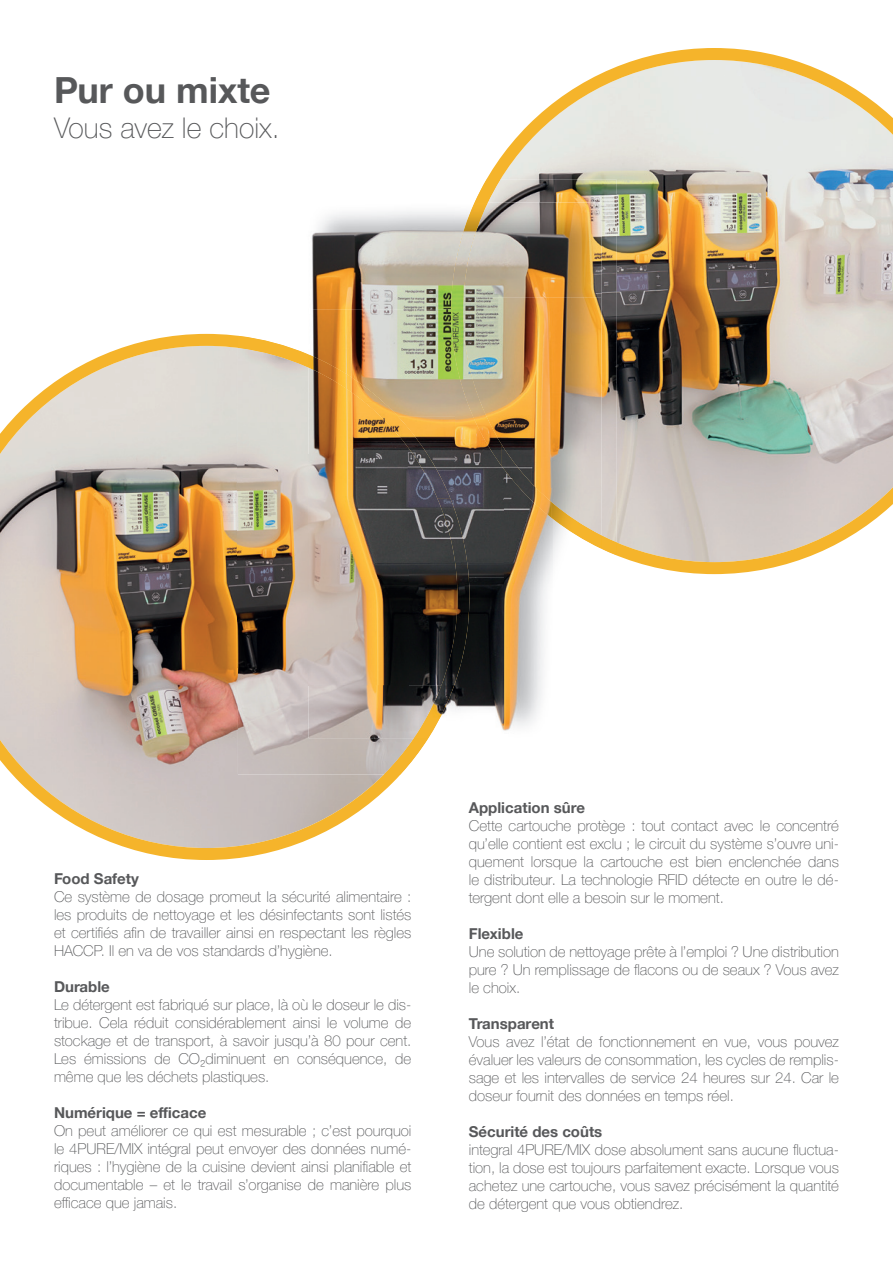
<style>
.page{position:relative;width:893px;height:1263px;background:#fff}
.page>*{position:absolute;margin:0;border:0;box-sizing:border-box;transform-origin:0 0}
.t1{font:700 36px "Helvetica Neue LTW1 G";color:#57585a}
.t2{font:100 28.5px "Helvetica Neue LTW1 G";color:#57585a}
.t3{font:100 15px/18px "Helvetica Neue LTW1 G";color:#57585a;text-align:justify}
.t4{font:700 15px "Helvetica Neue LTW1 G";color:#57585a}
</style>
<div class="page">
<svg style="left:0;top:334px;width:401px;height:526px"></svg>
<img style="left:486px;top:48px;width:407px;height:526px">
<img style="left:238px;top:334px;width:71px;height:2px">
<img style="left:602px;top:555px;width:15px;height:19px">
<img style="left:238px;top:368px;width:71px;height:300px">
<img style="left:238px;top:668px;width:88px;height:106px">
<img style="left:326px;top:738px;width:58px;height:36px">
<img style="left:238px;top:336px;width:71px;height:32px">
<img style="left:384px;top:738px;width:44px;height:36px">
<img style="left:500px;top:180px;width:117px;height:51px">
<img style="left:602px;top:231px;width:15px;height:304px">
<img style="left:475px;top:180px;width:25px;height:22px">
<img style="left:602px;top:535px;width:15px;height:20px">
<img style="left:309px;top:211px;width:142px;height:206px">
<img style="left:457px;top:466px;width:47px;height:265px">
<img style="left:504px;top:518px;width:49px;height:213px">
<img style="left:553px;top:549px;width:49px;height:25px">
<img style="left:309px;top:368px;width:99px;height:317px">
<img style="left:408px;top:447px;width:49px;height:238px">
<img style="left:309px;top:685px;width:107px;height:53px">
<img style="left:309px;top:354px;width:75px;height:48px">
<img style="left:365px;top:402px;width:85px;height:96px">
<img style="left:416px;top:498px;width:53px;height:240px">
<img style="left:501px;top:202px;width:101px;height:191px">
<img style="left:477px;top:393px;width:125px;height:95px">
<img style="left:536px;top:488px;width:66px;height:47px">
<img style="left:451px;top:202px;width:50px;height:264px">
<img style="left:501px;top:444px;width:51px;height:74px">
<img style="left:551px;top:502px;width:51px;height:47px">
<h1 class="t1" style="left:54px;top:68px;width:218px">Pur ou mixte</h1>
<h2 class="t2" style="left:54px;top:110px;width:227px">Vous avez le choix.</h2>
<p class="t4" style="left:54px;top:869px;width:86px">Food Safety</p>
<p class="t3" style="left:54px;top:887px;width:359px">Ce système de dosage promeut la sécurité alimentaire : les produits de nettoyage et les désinfectants sont listés et certifiés afin de travailler ainsi en respectant les règles HACCP. Il en va de vos standards d’hygiène.</p>
<p class="t4" style="left:54px;top:977px;width:57px">Durable</p>
<p class="t3" style="left:54px;top:995px;width:359px">Le détergent est fabriqué sur place, là où le doseur le dis&shy;tribue. Cela réduit considérablement ainsi le volume de stockage et de transport, à savoir jusqu’à 80 pour cent.<br>Les émissions de CO₂diminuent en conséquence, de même que les déchets plastiques.</p>
<p class="t4" style="left:54px;top:1103px;width:154px">Numérique = efficace</p>
<p class="t3" style="left:54px;top:1121px;width:359px">On peut améliorer ce qui est mesurable ; c’est pourquoi le 4PURE/MIX intégral peut envoyer des données numé&shy;riques : l’hygiène de la cuisine devient ainsi planifiable et documentable – et le travail s’organise de manière plus efficace que jamais.</p>
<p class="t4" style="left:469px;top:799px;width:118px">Application sûre</p>
<p class="t3" style="left:469px;top:817px;width:372px">Cette cartouche protège : tout contact avec le concentré qu’elle contient est exclu ; le circuit du système s’ouvre uni&shy;quement lorsque la cartouche est bien enclenchée dans le distributeur. La technologie RFID détecte en outre le dé&shy;tergent dont elle a besoin sur le moment.</p>
<p class="t4" style="left:469px;top:925px;width:56px">Flexible</p>
<p class="t3" style="left:469px;top:943px;width:372px">Une solution de nettoyage prête à l’emploi ? Une distribution pure ? Un remplissage de flacons ou de seaux ? Vous avez le choix.</p>
<p class="t4" style="left:469px;top:1015px;width:87px">Transparent</p>
<p class="t3" style="left:469px;top:1033px;width:372px">Vous avez l’état de fonctionnement en vue, vous pouvez évaluer les valeurs de consommation, les cycles de remplis&shy;sage et les intervalles de service 24 heures sur 24. Car le doseur fournit des données en temps réel.</p>
<p class="t4" style="left:469px;top:1123px;width:135px">Sécurité des coûts</p>
<p class="t3" style="left:469px;top:1141px;width:372px">integral 4PURE/MIX dose absolument sans aucune fluctua&shy;tion, la dose est toujours parfaitement exacte. Lorsque vous achetez une cartouche, vous savez précisément la quantité de détergent que vous obtiendrez.</p>
</div>
